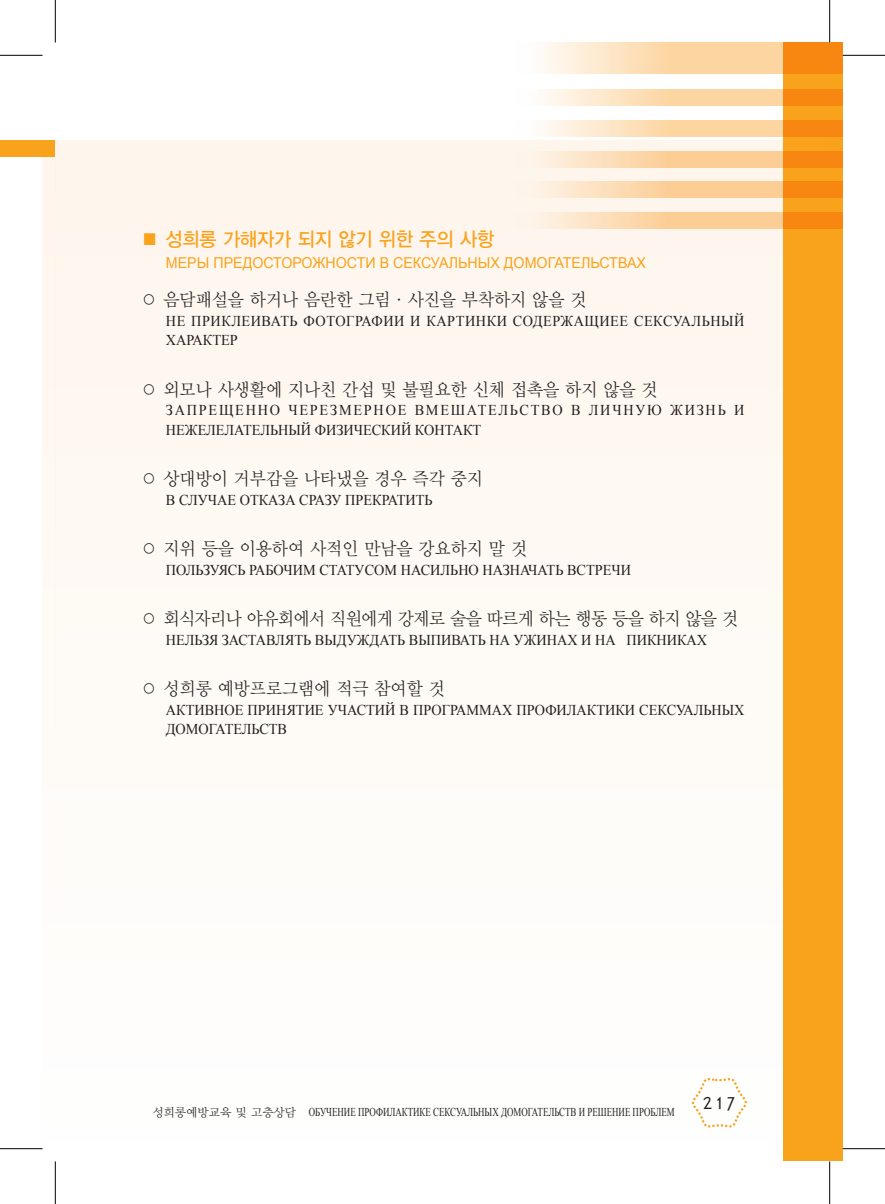
<style>
.page{position:relative;width:885px;height:1204px;background:#fff}
.page>*{position:absolute;margin:0;border:0;box-sizing:border-box;transform-origin:0 0}
.t1{font:19.5px "YDIYGO330";color:#f9a21c;scale:.95 1}
.t2{font:18px "YDIY Mj O320";color:#231f20;scale:.95 1}
.t3{font:18px "YDIY Mj O320";letter-spacing:-.03em;color:#231f20;scale:.95 1}
.t4{font:16.5px "H Ypor M";color:#231f20}
.t5{font:15px/19.5px "Times New Roman";color:#231f20;scale:.95 1}
.t6{font:15px/19.5px "Times New Roman";letter-spacing:.125em;color:#231f20;scale:.95 1}
.t7{font:15px/19.5px "Times New Roman";letter-spacing:.035em;color:#231f20;scale:.95 1}
.t8{font:15px "Arial";color:#f9a21c;scale:.95 1}
.t9{font:12px "Times New Roman";color:#231f20;scale:.74 1}
.s1{font-family:"YDIY Mj O320"}
</style>
<div class="page">
<div style="left:43px;top:141px;width:12px;height:1020px;background:#fefaf5"></div>
<div style="left:55px;top:141px;width:787px;height:1020px;background:#fefaf5"></div>
<svg style="left:692px;top:1078px;width:54px;height:49px"></svg>
<div style="left:0;top:140px;width:55px;height:17px;background:#f9a21c"></div>
<div style="left:782px;top:43px;width:60px;height:1118px;background:#f9a21c"></div>
<svg style="left:542px;top:43px;width:300px;height:31px;background:#fccd96"></svg>
<svg style="left:542px;top:89px;width:300px;height:16px;background:#fccd96"></svg>
<svg style="left:542px;top:120px;width:300px;height:16px;background:#fccd96"></svg>
<svg style="left:529px;top:151px;width:313px;height:16px;background:#fbc88f"></svg>
<svg style="left:530px;top:182px;width:312px;height:16px;background:#fbc88e"></svg>
<svg style="left:530px;top:212px;width:312px;height:17px;background:#fbc88e"></svg>
<hr style="left:0;top:55px;width:43px;height:1px;background:#000">
<hr style="left:842px;top:55px;width:42px;height:1px;background:#000">
<hr style="left:0;top:1148px;width:43px;height:1px;background:#000">
<hr style="left:842px;top:1148px;width:42px;height:1px;background:#000">
<hr style="left:55px;top:0;width:1px;height:43px;background:#000">
<hr style="left:55px;top:1161px;width:1px;height:42px;background:#000">
<hr style="left:829px;top:0;width:1px;height:43px;background:#000">
<hr style="left:829px;top:1161px;width:1px;height:42px;background:#000">
<h1 class="t1" style="left:140px;top:228px;width:374px">■ 성희롱 가해자가 되지 않기 위한 주의 사항</h1>
<p class="t8" style="left:166px;top:252px;width:507px">МЕРЫ ПРЕДОСТОРОЖНОСТИ В СЕКСУАЛЬНЫХ ДОМОГАТЕЛЬСТВАХ</p>
<p class="t2" style="left:140px;top:291px;width:471px">○ 음담패설을 하거나 음란한 그림·사진을 부착하지 않을 것</p>
<p class="t7" style="left:166px;top:311px;width:610px">НЕ ПРИКЛЕИВАТЬ ФОТОГРАФИИ И КАРТИНКИ СОДЕРЖАЩИЕЕ СЕКСУАЛЬНЫЙ<br>ХАРАКТЕР</p>
<p class="t2" style="left:140px;top:380px;width:546px">○ 외모나 사생활에 지나친 간섭 및 불필요한 신체 접촉을 하지 않을 것</p>
<p class="t6" style="left:166px;top:400px;width:610px">ЗАПРЕЩЕННО ЧЕРЕЗМЕРНОЕ ВМЕШАТЕЛЬСТВО В ЛИЧНУЮ ЖИЗНЬ И<br>НЕЖЕЛЕЛАТЕЛЬНЫЙ ФИЗИЧЕСКИЙ КОНТАКТ</p>
<p class="t2" style="left:140px;top:470px;width:362px">○ 상대방이 거부감을 나타냈을 경우 즉각 중지</p>
<p class="t5" style="left:166px;top:490px;width:282px">В СЛУЧАЕ ОТКАЗА СРАЗУ ПРЕКРАТИТЬ</p>
<p class="t2" style="left:140px;top:540px;width:408px">○ 지위 등을 이용하여 사적인 만남을 강요하지 말 것</p>
<p class="t5" style="left:166px;top:560px;width:491px">ПОЛЬЗУЯСЬ РАБОЧИМ СТАТУСОМ НАСИЛЬНО НАЗНАЧАТЬ ВСТРЕЧИ</p>
<p class="t3" style="left:140px;top:610px;width:630px">○ 회식자리나 야유회에서 직원에게 강제로 술을 따르게 하는 행동 등을 하지 않을 것</p>
<p class="t5" style="left:166px;top:630px;width:571px">НЕЛЬЗЯ ЗАСТАВЛЯТЬ ВЫДУЖДАТЬ ВЫПИВАТЬ НА УЖИНАХ И НА ПИКНИКАХ</p>
<p class="t2" style="left:140px;top:680px;width:322px">○ 성희롱 예방프로그램에 적극 참여할 것</p>
<p class="t5" style="left:166px;top:700px;width:610px">АКТИВНОЕ ПРИНЯТИЕ УЧАСТИЙ В ПРОГРАММАХ ПРОФИЛАКТИКИ СЕКСУАЛЬНЫХ<br>ДОМОГАТЕЛЬСТВ</p>
<p class="t9" style="left:152px;top:1103px;width:707px"><span class="s1">성희롱예방교육 및 고충상담</span> ОБУЧЕНИЕ ПРОФИЛАКТИКЕ СЕКСУАЛЬНЫХ ДОМОГАТЕЛЬСТВ И РЕШЕНИЕ ПРОБЛЕМ</p>
<p class="t4" style="left:701px;top:1094px;width:37px">217</p>
</div>
